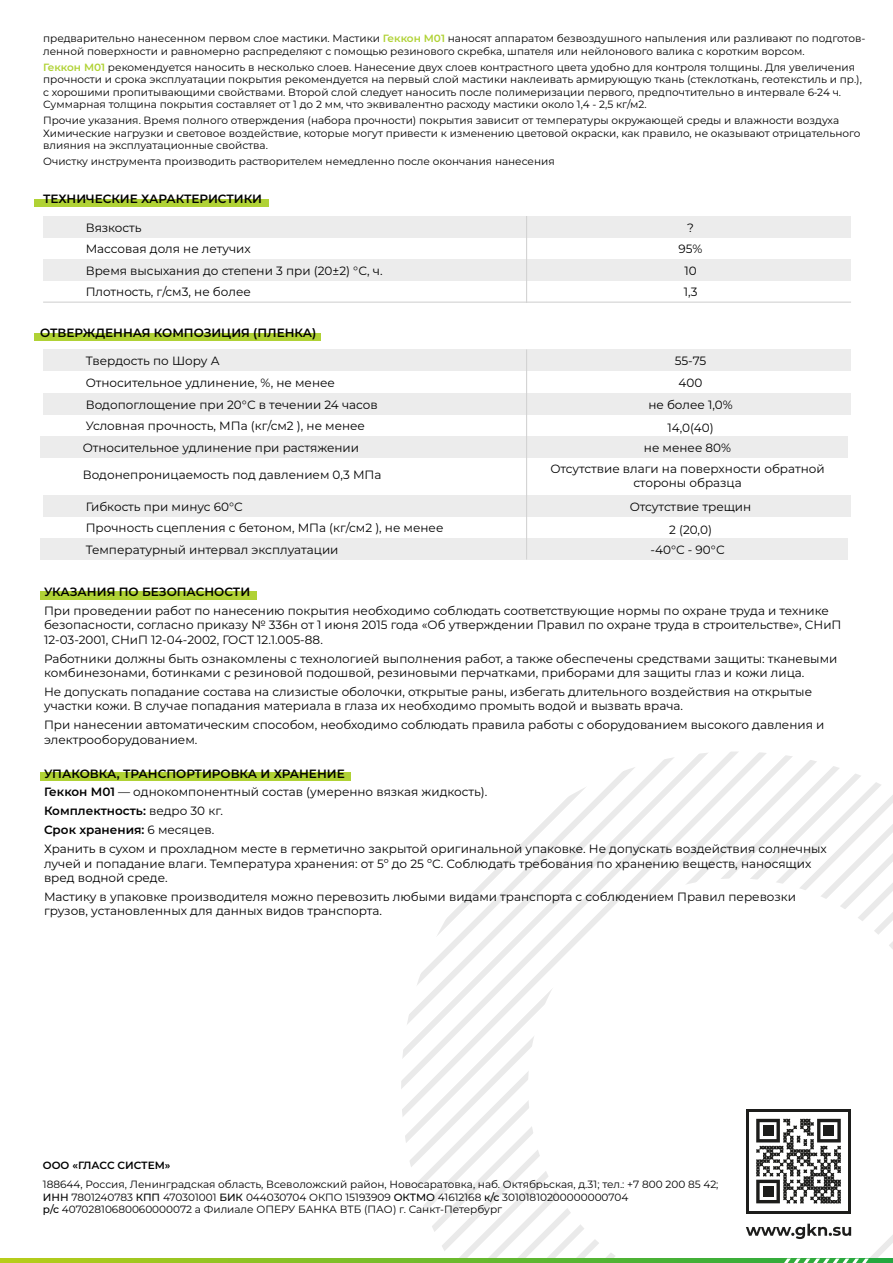
<style>
.page{position:relative;width:893px;height:1263px;background:#fff}
.page>*{position:absolute;margin:0;border:0;box-sizing:border-box;transform-origin:0 0}
.t1{font:12px/21.5px "Montserrat";color:#000}
.t2{font:600 12px "Montserrat";color:#000}
.t3{font:10.5px/12.6px "Montserrat";color:#000}
.t4{font:600 10.5px "Montserrat";color:#000}
.s1{font-weight:600;color:#b0d235}
.s2{font-family:"Myriad Pro"}
.s3{font-weight:600}
.s4{font-weight:500}
</style>
<div class="page">
<svg style="left:401px;top:766px;width:446px;height:493px"></svg>
<svg style="left:401px;top:761px;width:429px;height:491px"></svg>
<svg style="left:401px;top:760px;width:413px;height:479px"></svg>
<svg style="left:401px;top:755px;width:397px;height:471px"></svg>
<svg style="left:401px;top:753px;width:380px;height:460px"></svg>
<svg style="left:401px;top:752px;width:364px;height:448px"></svg>
<svg style="left:401px;top:752px;width:348px;height:435px"></svg>
<svg style="left:0;top:1259px;width:893px;height:4px;background:#73bb2b"></svg>
<svg style="left:784px;top:1259px;width:85px;height:4px"></svg>
<div style="left:746px;top:1109px;width:105px;height:104px;background:linear-gradient(to right,#1d1d1b,#1d1d1b)"></div>
<div style="left:749px;top:1112px;width:98px;height:98px;background:#fff"></div>
<svg style="left:756px;top:1119px;width:85px;height:84px"></svg>
<div style="left:763px;top:1126px;width:10px;height:10px;background:#1d1d1b"></div>
<div style="left:824px;top:1126px;width:10px;height:10px;background:#1d1d1b"></div>
<div style="left:763px;top:1186px;width:10px;height:11px;background:#1d1d1b"></div>
<svg style="left:746px;top:1224px;width:105px;height:15px"></svg>
<div style="left:35px;top:200px;width:234px;height:7px;background:#b0d235"></div>
<div style="left:35px;top:333px;width:286px;height:7px;background:#b0d235"></div>
<div style="left:43px;top:216px;width:808px;height:21px;background:#ececec"></div>
<hr style="left:43px;top:302px;width:808px;height:1px;background:#d3d3d3">
<div style="left:43px;top:259px;width:808px;height:21px;background:#ececec"></div>
<hr style="left:526px;top:216px;width:1px;height:87px;background:#d3d3d3">
<div style="left:43px;top:393px;width:808px;height:22px;background:#ececec"></div>
<div style="left:43px;top:350px;width:808px;height:21px;background:#ececec"></div>
<div style="left:40px;top:436px;width:808px;height:21px;background:#ececec"></div>
<div style="left:43px;top:495px;width:808px;height:22px;background:#ececec"></div>
<div style="left:40px;top:538px;width:808px;height:21px;background:#ececec"></div>
<hr style="left:526px;top:350px;width:1px;height:210px;background:#d3d3d3">
<div style="left:40px;top:591px;width:216px;height:9px;background:#b0d235"></div>
<div style="left:40px;top:772px;width:311px;height:10px;background:#b0d235"></div>
<p class="t3" style="left:43px;top:32px;width:824px">предварительно нанесенном первом слое мастики. Мастики <span class="s1">Геккон М01</span> наносят аппаратом безвоздушного напыления или разливают по подготов&shy;ленной поверхности и равномерно распределяют с помощью резинового скребка, шпателя или нейлонового валика с коротким ворсом.</p>
<p class="t3" style="left:43px;top:60px;width:820px"><span class="s1">Геккон М01</span> рекомендуется наносить в несколько слоев. Нанесение двух слоев контрастного цвета удобно для контроля толщины. Для увеличения прочности и срока эксплуатации покрытия рекомендуется на первый слой мастики наклеивать армирующую ткань (стеклоткань, геотекстиль и пр.), с хорошими пропитывающими свойствами. Второй слой следует наносить после полимеризации первого, предпочтительно в интервале 6<span class="s2">-</span>24 ч.<br>Суммарная толщина покрытия составляет от 1 до 2 мм, что эквивалентно расходу мастики около 1,4 - 2,5 кг/м2.</p>
<p class="t3" style="left:43px;top:114px;width:819px">Прочие указания. Время полного отверждения (набора прочности) покрытия зависит от температуры окружающей среды и влажности воздуха<br>Химические нагрузки и световое воздействие, которые могут привести к изменению цветовой окраски, как правило, не оказывают отрицательного влияния на эксплуатационные свойства.</p>
<p class="t3" style="left:43px;top:154px;width:513px">Очистку инструмента производить растворителем немедленно после окончания нанесения</p>
<p class="t2" style="left:43px;top:190px;width:220px">ТЕХНИЧЕСКИЕ ХАРАКТЕРИСТИКИ</p>
<p class="t1" style="left:86px;top:216px;width:298px">Вязкость<br>Массовая доля не летучих<br>Время высыхания до степени 3 при (20±2) °С, ч.<br>Плотность, г/см3, не более</p>
<p class="t1" style="left:679px;top:216px;width:25px;text-align:center">?<br>95%<br>10<br>1,3</p>
<p class="t2" style="left:40px;top:324px;width:278px">ОТВЕРЖДЕННАЯ КОМПОЗИЦИЯ (ПЛЕНКА)</p>
<p class="t1" style="left:86px;top:350px;width:251px">Твердость по Шору А<br>Относительное удлинение, %, не менее</p>
<p class="t1" style="left:675px;top:350px;width:33px;text-align:center">55-75<br>400</p>
<p class="t1" style="left:83px;top:393px;width:297px">Водопоглощение при 20°С в течении 24 часов<br>Условная прочность, МПа (кг/см2 ), не менее<br>Относительное удлинение при растяжении</p>
<p class="t1" style="left:83px;top:464px;width:300px">Водонепроницаемость под давлением 0,3 МПа</p>
<p class="t1" style="left:648px;top:392px;width:86px;line-height:23px;text-align:center">не более 1,0%<br>14,0(40)</p>
<p class="t1" style="left:644px;top:436px;width:89px">не менее 80%</p>
<p class="t1" style="left:550px;top:461px;width:276px;line-height:14.4px;text-align:center">Отсутствие влаги на поверхности обратной стороны образца</p>
<p class="t1" style="left:86px;top:495px;width:359px">Гибкость при минус 60°С<br>Прочность сцепления с бетоном, МПа (кг/см2 ), не менее<br>Температурный интервал эксплуатации</p>
<p class="t1" style="left:630px;top:494px;width:123px;line-height:23px;text-align:center">Отсутствие трещин<br>2 (20,0)</p>
<p class="t1" style="left:650px;top:538px;width:76px">-40°С - 90°С</p>
<p class="t2" style="left:44px;top:583px;width:208px">УКАЗАНИЯ ПО БЕЗОПАСНОСТИ</p>
<p class="t1" style="left:44px;top:603px;width:799px;line-height:14.4px">При проведении работ по нанесению покрытия необходимо соблюдать соответствующие нормы по охране труда и технике безопасности, согласно приказу № 336н от 1 июня 2015 года «Об утверждении Правил по охране труда в строительстве», СНиП<br>12-03-2001, СНиП 12-04-2002, ГОСТ 12.1.005-88.</p>
<p class="t1" style="left:44px;top:651px;width:795px;line-height:14.4px">Работники должны быть ознакомлены с технологией выполнения работ, а также обеспечены средствами защиты: тканевыми комбинезонами, ботинками с резиновой подошвой, резиновыми перчатками, приборами для защиты глаз и кожи лица.</p>
<p class="t1" style="left:44px;top:684px;width:770px;line-height:14.4px">Не допускать попадание состава на слизистые оболочки, открытые раны, избегать длительного воздействия на открытые участки кожи. В случае попадания материала в глаза их необходимо промыть водой и вызвать врача.</p>
<p class="t1" style="left:44px;top:717px;width:782px;line-height:14.4px">При нанесении автоматическим способом, необходимо соблюдать правила работы с оборудованием высокого давления и электрооборудованием.</p>
<p class="t1" style="left:44px;top:763px;width:784px;line-height:18.9px"><span class="s3">УПАКОВКА, ТРАНСПОРТИРОВКА И ХРАНЕНИЕ<br>Геккон М01</span> — однокомпонентный состав (умеренно вязкая жидкость).<br><span class="s3">Комплектность:</span> ведро 30 кг.<br><span class="s3">Срок хранения:</span> 6 месяцев.<br>Хранить в сухом и прохладном месте в герметично закрытой оригинальной упаковке. Не допускать воздействия солнечных</p>
<p class="t1" style="left:44px;top:856px;width:769px;line-height:14.4px">лучей и попадание влаги. Температура хранения: от 5º до 25 ºС. Соблюдать требования по хранению веществ, наносящих вред водной среде.</p>
<p class="t1" style="left:44px;top:889px;width:754px;line-height:14.4px">Мастику в упаковке производителя можно перевозить любыми видами транспорта с соблюдением Правил перевозки грузов, установленных для данных видов транспорта.</p>
<p class="t4" style="left:43px;top:1158px;width:129px">ООО «ГЛАСС СИСТЕМ»</p>
<p class="t3" style="left:43px;top:1178px;width:677px">188644, Россия, Ленинградская область, Всеволожский район, Новосаратовка, наб. Октябрьская, д.31; тел.: +7 800 200 85 42;<br><span class="s4">ИНН</span> 7801240783 <span class="s4">КПП</span> 470301001 <span class="s4">БИК</span> 044030704 ОКПО 15193909 <span class="s4">ОКТМО</span> 41612168 <span class="s4">к/с</span> 30101810200000000704<br><span class="s4">р/с</span> 40702810680060000072 а Филиале ОПЕРУ БАНКА ВТБ (ПАО) г. Санкт-Петербург</p>
</div>
